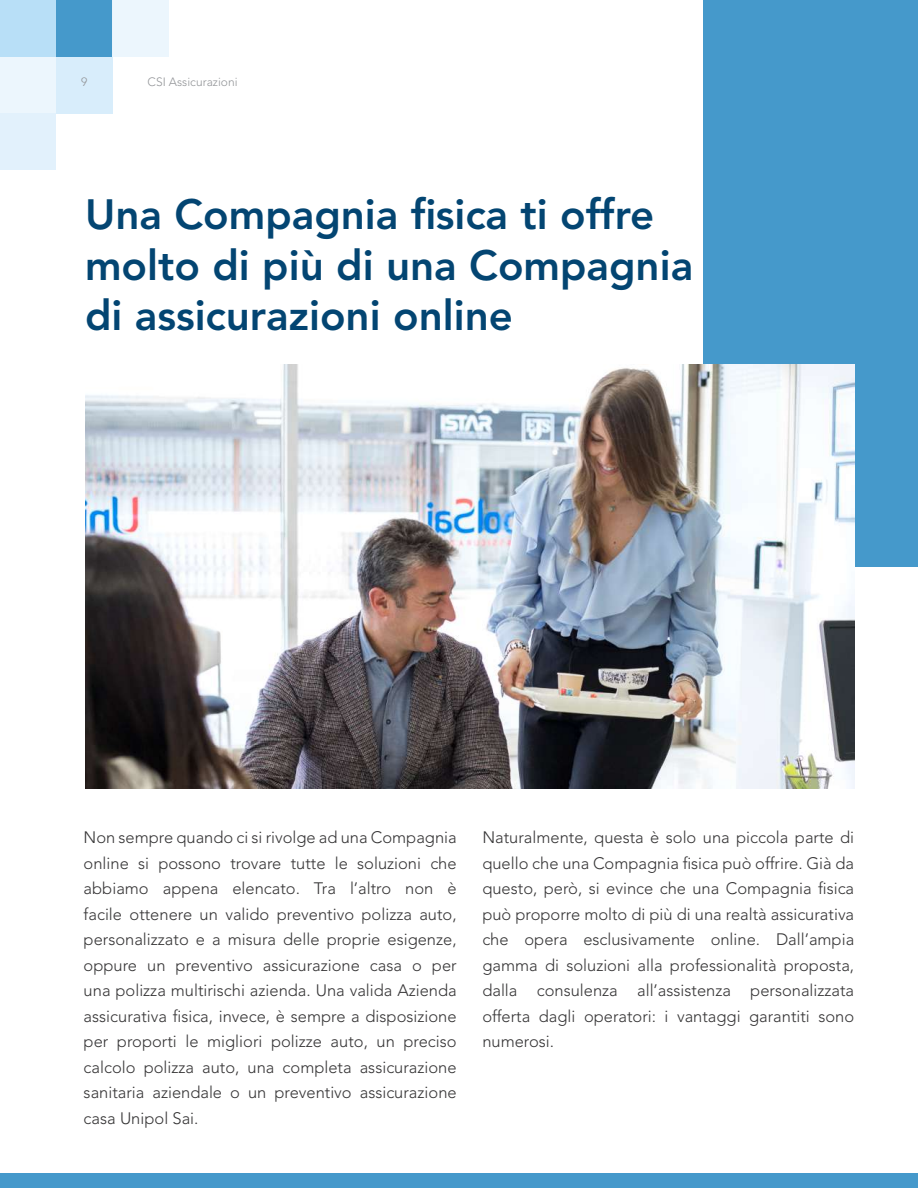
<style>
.page{position:relative;width:918px;height:1188px;background:#fff}
.page>*{position:absolute;margin:0;border:0;box-sizing:border-box;transform-origin:0 0}
.t1{font:800 42px/50.4px "Avenir LT Std";color:#034572}
.t2{font:300 16.5px/25.5px "Avenir LT Std";color:#363536;text-align:justify}
.t3{font:300 12px "Avenir LT Std";color:#949699}
</style>
<div class="page">
<div style="left:0;top:1174px;width:918px;height:14px;background:#4197ca"></div>
<div style="left:703px;top:0;width:215px;height:567px;background:#4197ca"></div>
<img style="left:85px;top:364px;width:769px;height:424px">
<div style="left:56px;top:0;width:56px;height:57px;background:#4197ca"></div>
<div style="left:0;top:57px;width:56px;height:56px;background:#ecf6fd"></div>
<div style="left:112px;top:0;width:57px;height:57px;background:#ecf6fd"></div>
<div style="left:0;top:113px;width:56px;height:57px;background:#e2f1fc"></div>
<div style="left:56px;top:57px;width:56px;height:56px;background:#d8edfb"></div>
<div style="left:0;top:0;width:56px;height:57px;background:#b7dff7"></div>
<p class="t3" style="left:81px;top:74px;width:8px">9</p>
<p class="t3" style="left:148px;top:74px;width:92px">CSI Assicurazioni</p>
<h1 class="t1" style="left:85px;top:190px;width:610px">Una Compagnia fisica ti offre molto di più di una Compagnia di assicurazioni online</h1>
<p class="t2" style="left:84px;top:825px;width:375px">Non sempre quando ci si rivolge ad una Compagnia online si possono trovare tutte le soluzioni che abbiamo appena elencato. Tra l’altro non è facile ottenere un valido preventivo polizza auto, personalizzato e a misura delle proprie esigenze, oppure un preventivo assicurazione casa o per una polizza multirischi azienda. Una valida Azienda assicurativa fisica, invece, è sempre a disposizione per proporti le migliori polizze auto, un preciso calcolo polizza auto, una completa assicurazione sanitaria aziendale o un preventivo assicurazione casa Unipol Sai.</p>
<p class="t2" style="left:482px;top:825px;width:373px">Naturalmente, questa è solo una piccola parte di quello che una Compagnia fisica può offrire. Già da questo, però, si evince che una Compagnia fisica può proporre molto di più di una realtà assicurativa che opera esclusivamente online. Dall’ampia gamma di soluzioni alla professionalità proposta, dalla consulenza all’assistenza personalizzata offerta dagli operatori: i vantaggi garantiti sono numerosi.</p>
</div>
